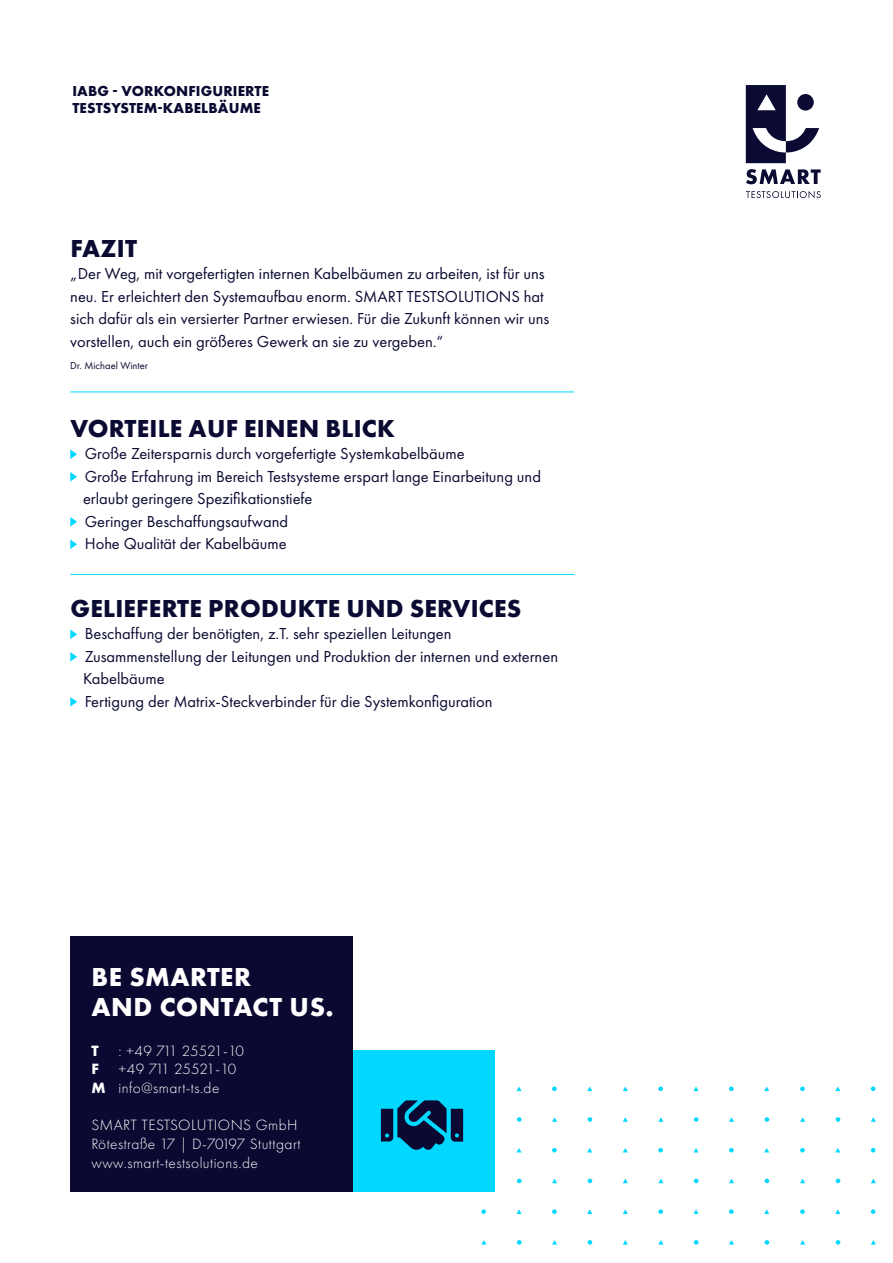
<style>
.page{position:relative;width:893px;height:1263px;background:#fff}
.page>*{position:absolute;margin:0;border:0;box-sizing:border-box;transform-origin:0 0}
.t1{font:700 27px/30px "Futura PT";letter-spacing:.02em;color:#fff}
.t2{font:700 25.5px "Futura PT";letter-spacing:.01em;color:#0a0a32}
.t3{font:16.5px/22.5px "Futura PT";color:#0a0a32}
.t4{font:300 15.45px/18.9px "Futura PT";letter-spacing:.03em;color:#fff}
.t5{font:300 15.45px "Futura PT";letter-spacing:-.05em;color:#fff}
.t6{font:700 15.45px "Futura PT";color:#fff}
.t7{font:700 15px/16.5px "Futura PT";letter-spacing:.01em;color:#0a0a32}
.t8{font:10.5px "Futura PT";color:#0a0a32}
.s1{font-weight:700}
</style>
<div class="page">
<svg style="left:729px;top:1086px;width:5px;height:5px"></svg>
<svg style="left:729px;top:1209px;width:5px;height:5px"></svg>
<svg style="left:729px;top:1148px;width:5px;height:4px"></svg>
<svg style="left:764px;top:1117px;width:5px;height:5px"></svg>
<svg style="left:764px;top:1240px;width:5px;height:4px"></svg>
<svg style="left:764px;top:1179px;width:5px;height:4px"></svg>
<svg style="left:552px;top:1086px;width:5px;height:5px"></svg>
<svg style="left:871px;top:1086px;width:4px;height:5px"></svg>
<svg style="left:552px;top:1209px;width:5px;height:5px"></svg>
<svg style="left:871px;top:1209px;width:4px;height:5px"></svg>
<svg style="left:552px;top:1148px;width:5px;height:4px"></svg>
<svg style="left:871px;top:1148px;width:4px;height:4px"></svg>
<svg style="left:588px;top:1117px;width:4px;height:5px"></svg>
<svg style="left:588px;top:1240px;width:4px;height:4px"></svg>
<svg style="left:588px;top:1179px;width:4px;height:4px"></svg>
<svg style="left:658px;top:1086px;width:5px;height:5px"></svg>
<svg style="left:658px;top:1209px;width:5px;height:5px"></svg>
<svg style="left:658px;top:1148px;width:5px;height:4px"></svg>
<svg style="left:694px;top:1117px;width:4px;height:5px"></svg>
<svg style="left:694px;top:1240px;width:4px;height:4px"></svg>
<svg style="left:694px;top:1179px;width:4px;height:4px"></svg>
<svg style="left:800px;top:1086px;width:5px;height:5px"></svg>
<svg style="left:481px;top:1209px;width:5px;height:5px"></svg>
<svg style="left:800px;top:1209px;width:5px;height:5px"></svg>
<svg style="left:800px;top:1148px;width:5px;height:4px"></svg>
<svg style="left:517px;top:1117px;width:5px;height:5px"></svg>
<svg style="left:836px;top:1117px;width:4px;height:5px"></svg>
<svg style="left:517px;top:1240px;width:5px;height:4px"></svg>
<svg style="left:836px;top:1240px;width:4px;height:4px"></svg>
<svg style="left:517px;top:1179px;width:5px;height:4px"></svg>
<svg style="left:836px;top:1179px;width:4px;height:4px"></svg>
<svg style="left:693px;top:1086px;width:5px;height:5px"></svg>
<svg style="left:693px;top:1209px;width:5px;height:5px"></svg>
<svg style="left:693px;top:1148px;width:5px;height:4px"></svg>
<svg style="left:729px;top:1117px;width:5px;height:5px"></svg>
<svg style="left:729px;top:1240px;width:5px;height:4px"></svg>
<svg style="left:729px;top:1179px;width:5px;height:4px"></svg>
<svg style="left:516px;top:1086px;width:6px;height:5px"></svg>
<svg style="left:835px;top:1086px;width:5px;height:5px"></svg>
<svg style="left:516px;top:1209px;width:6px;height:5px"></svg>
<svg style="left:835px;top:1209px;width:5px;height:5px"></svg>
<svg style="left:516px;top:1148px;width:6px;height:4px"></svg>
<svg style="left:835px;top:1148px;width:5px;height:4px"></svg>
<svg style="left:552px;top:1117px;width:5px;height:5px"></svg>
<svg style="left:871px;top:1117px;width:5px;height:5px"></svg>
<svg style="left:552px;top:1240px;width:5px;height:4px"></svg>
<svg style="left:871px;top:1240px;width:5px;height:4px"></svg>
<svg style="left:552px;top:1179px;width:5px;height:4px"></svg>
<svg style="left:871px;top:1179px;width:5px;height:4px"></svg>
<svg style="left:764px;top:1086px;width:5px;height:5px"></svg>
<svg style="left:764px;top:1209px;width:5px;height:5px"></svg>
<svg style="left:764px;top:1148px;width:5px;height:4px"></svg>
<svg style="left:587px;top:1086px;width:5px;height:5px"></svg>
<svg style="left:587px;top:1209px;width:5px;height:5px"></svg>
<svg style="left:587px;top:1148px;width:5px;height:4px"></svg>
<svg style="left:623px;top:1117px;width:5px;height:5px"></svg>
<svg style="left:623px;top:1240px;width:5px;height:4px"></svg>
<svg style="left:623px;top:1179px;width:5px;height:4px"></svg>
<svg style="left:623px;top:1086px;width:5px;height:5px"></svg>
<svg style="left:623px;top:1209px;width:5px;height:5px"></svg>
<svg style="left:623px;top:1148px;width:5px;height:4px"></svg>
<svg style="left:658px;top:1117px;width:5px;height:5px"></svg>
<svg style="left:658px;top:1240px;width:5px;height:4px"></svg>
<svg style="left:658px;top:1179px;width:5px;height:4px"></svg>
<svg style="left:800px;top:1117px;width:5px;height:5px"></svg>
<svg style="left:481px;top:1240px;width:5px;height:4px"></svg>
<svg style="left:800px;top:1240px;width:5px;height:4px"></svg>
<svg style="left:800px;top:1179px;width:5px;height:4px"></svg>
<svg style="left:746px;top:169px;width:75px;height:15px"></svg>
<svg style="left:746px;top:191px;width:75px;height:7px"></svg>
<svg style="left:746px;top:85px;width:73px;height:78px"></svg>
<div style="left:353px;top:1050px;width:141px;height:141px;background:#00d8ff"></div>
<div style="left:70px;top:936px;width:283px;height:255px;background:#0b0931"></div>
<svg style="left:70px;top:449px;width:7px;height:10px"></svg>
<svg style="left:70px;top:472px;width:7px;height:10px"></svg>
<svg style="left:70px;top:517px;width:7px;height:10px"></svg>
<svg style="left:70px;top:539px;width:7px;height:10px"></svg>
<svg style="left:70px;top:629px;width:7px;height:10px"></svg>
<svg style="left:70px;top:652px;width:7px;height:10px"></svg>
<svg style="left:70px;top:697px;width:7px;height:10px"></svg>
<hr style="left:70px;top:392px;width:504px;height:1px;background:#00d8ff">
<hr style="left:70px;top:574px;width:504px;height:1px;background:#00d8ff">
<p class="t7" style="left:72px;top:83px;width:198px">IABG - VORKONFIGURIERTE<br>TESTSYSTEM-KABELBÄUME</p>
<p class="t2" style="left:70px;top:232px;width:68px">FAZIT</p>
<p class="t3" style="left:70px;top:262px;width:480px">„Der Weg, mit vorgefertigten internen Kabelbäumen zu arbeiten, ist für uns neu. Er erleichtert den Systemaufbau enorm. SMART TESTSOLUTIONS hat sich dafür als ein versierter Partner erwiesen. Für die Zukunft können wir uns vorstellen, auch ein größeres Gewerk an sie zu vergeben.“</p>
<p class="t8" style="left:70px;top:359px;width:79px">Dr. Michael Winter</p>
<p class="t2" style="left:70px;top:412px;width:326px">VORTEILE AUF EINEN BLICK</p>
<p class="t3" style="left:85px;top:442px;width:381px">Große Zeitersparnis durch vorgefertigte Systemkabelbäume</p>
<p class="t3" style="left:83px;top:465px;width:459px">Große Erfahrung im Bereich Testsysteme erspart lange Einarbeitung und erlaubt geringere Spezifikationstiefe</p>
<p class="t3" style="left:85px;top:510px;width:205px">Geringer Beschaffungsaufwand</p>
<p class="t3" style="left:85px;top:532px;width:203px">Hohe Qualität der Kabelbäume</p>
<p class="t2" style="left:70px;top:592px;width:453px">GELIEFERTE PRODUKTE UND SERVICES</p>
<p class="t3" style="left:85px;top:622px;width:368px">Beschaffung der benötigten, z.T. sehr speziellen Leitungen</p>
<p class="t3" style="left:83px;top:645px;width:477px">Zusammenstellung der Leitungen und Produktion der internen und externen<br>Kabelbäume</p>
<p class="t3" style="left:85px;top:690px;width:409px">Fertigung der Matrix-Steckverbinder für die Systemkonfiguration</p>
<p class="t1" style="left:92px;top:962px;width:244px">BE SMARTER<br>AND CONTACT US.</p>
<p class="t6" style="left:92px;top:1040px;width:9px">T</p>
<p class="t5" style="left:119px;top:1042px;width:127px">: +49 711 25521-10</p>
<p class="t6" style="left:92px;top:1059px;width:9px">F</p>
<p class="t5" style="left:119px;top:1060px;width:119px">+49 711 25521-10</p>
<p class="t4" style="left:92px;top:1078px;width:129px"><span class="s1">M</span> info@smart-ts.de</p>
<p class="t4" style="left:92px;top:1115px;width:210px">SMART TESTSOLUTIONS GmbH<br>Rötestraße 17 | D-70197 Stuttgart www.smart-testsolutions.de</p>
</div>
